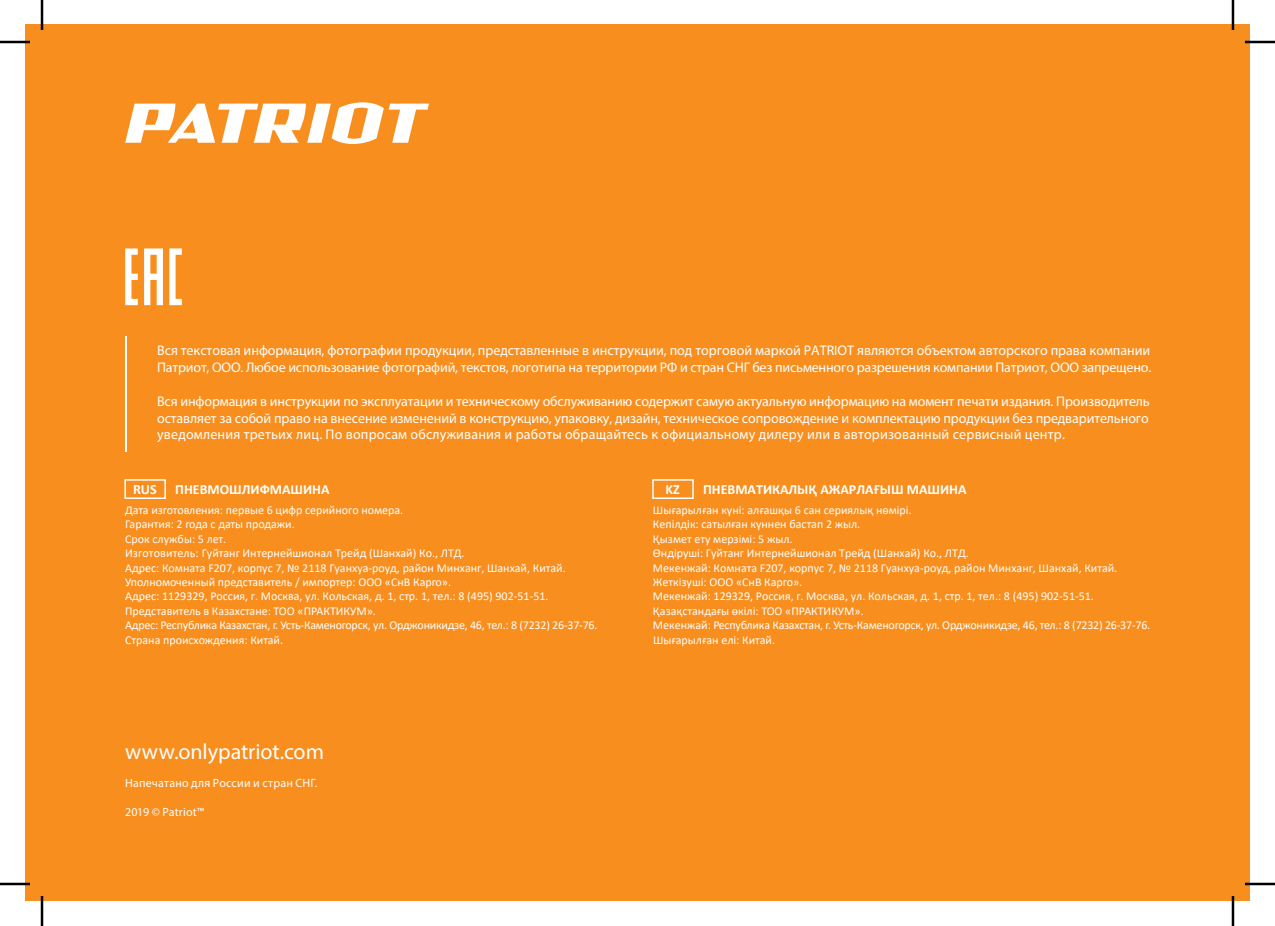
<style>
.page{position:relative;width:1275px;height:926px;background:#fff}
.page>*{position:absolute;margin:0;border:0;box-sizing:border-box;transform-origin:0 0}
.t1{font:22px "Myriad Pro";color:#fff}
.t2{font:14px/16.8px "Myriad Pro";color:#fff}
.t3{font:700 14px "Calibri";color:#fff}
.t4{font:12px/14.4px "Calibri";color:#fff}
.t5{font:12px "Myriad Pro";letter-spacing:.015em;color:#fff}
</style>
<div class="page">
<div style="left:25px;top:25px;width:1225px;height:876px;background:#f78e1e"></div>
<svg style="left:125px;top:102px;width:304px;height:42px"></svg>
<svg style="left:125px;top:248px;width:57px;height:57px"></svg>
<hr style="left:125px;top:336px;width:2px;height:116px;background:#fff">
<div style="left:124px;top:479px;width:42px;height:20px;border:2px solid #fff"></div>
<div style="left:652px;top:479px;width:42px;height:20px;border:2px solid #fff"></div>
<hr style="left:0;top:41px;width:30px;height:2px;background:#000">
<hr style="left:1245px;top:41px;width:30px;height:2px;background:#000">
<hr style="left:0;top:883px;width:30px;height:2px;background:#000">
<hr style="left:1245px;top:883px;width:30px;height:2px;background:#000">
<hr style="left:41px;top:0;width:2px;height:30px;background:#000">
<hr style="left:41px;top:896px;width:2px;height:30px;background:#000">
<hr style="left:1231px;top:0;width:3px;height:30px;background:#000">
<hr style="left:1231px;top:896px;width:3px;height:30px;background:#000">
<p class="t2" style="left:157px;top:344px;width:995px">Вся текстовая информация, фотографии продукции, представленные в инструкции, под торговой маркой PATRIOT являются объектом авторского права компании<br>Патриот, ООО. Любое использование фотографий, текстов, логотипа на территории РФ и стран СНГ без письменного разрешения компании Патриот, ООО запрещено.</p>
<p class="t2" style="left:157px;top:394px;width:994px;text-align:justify">Вся информация в инструкции по эксплуатации и техническому обслуживанию содержит самую актуальную информацию на момент печати издания. Производитель оставляет за собой право на внесение изменений в конструкцию, упаковку, дизайн, техническое сопровождение и комплектацию продукции без предварительного уведомления третьих лиц. По вопросам обслуживания и работы обращайтесь к официальному дилеру или в авторизованный сервисный центр.</p>
<p class="t3" style="left:175px;top:479px;width:156px">ПНЕВМОШЛИФМАШИНА</p>
<p class="t4" style="left:125px;top:502px;width:474px">Дата изготовления: первые 6 цифр серийного номера.<br>Гарантия: 2 года с даты продажи.<br>Срок службы: 5 лет.<br>Изготовитель: Гуйтанг Интернейшионал Трейд (Шанхай) Ко., ЛТД.<br>Адрес: Комната F207, корпус 7, № 2118 Гуанхуа-роуд, район Минханг, Шанхай, Китай.<br>Уполномоченный представитель / импортер: ООО «СнВ Карго».<br>Адрес: 1129329, Россия, г. Москва, ул. Кольская, д. 1, стр. 1, тел.: 8 (495) 902-51-51.<br>Представитель в Казахстане: ТОО «ПРАКТИКУМ».<br>Адрес: Республика Казахстан, г. Усть-Каменогорск, ул. Орджоникидзе, 46, тел.: 8 (7232) 26-37-76.<br>Страна происхождения: Китай.</p>
<p class="t3" style="left:133px;top:480px;width:25px">RUS</p>
<p class="t3" style="left:665px;top:480px;width:16px">KZ</p>
<p class="t3" style="left:703px;top:479px;width:265px">ПНЕВМАТИКАЛЫҚ АЖАРЛАҒЫШ МАШИНА</p>
<p class="t4" style="left:653px;top:502px;width:499px">Шығарылған күні: алғашқы 6 сан сериялық нөмірі.<br>Кепілдік: сатылған күннен бастап 2 жыл.<br>Қызмет ету мерзімі: 5 жыл.<br>Өндіруші: Гуйтанг Интернейшионал Трейд (Шанхай) Ко., ЛТД.<br>Мекенжай: Комната F207, корпус 7, № 2118 Гуанхуа-роуд, район Минханг, Шанхай, Китай.<br>Жеткiзушi: ООО «СнВ Карго».<br>Мекенжай: 129329, Россия, г. Москва, ул. Кольская, д. 1, стр. 1, тел.: 8 (495) 902-51-51.<br>Қазақстандағы өкілі: ТОО «ПРАКТИКУМ».<br>Мекенжай: Республика Казахстан, г. Усть-Каменогорск, ул. Орджоникидзе, 46, тел.: 8 (7232) 26-37-76.<br>Шығарылған елі: Китай.</p>
<h1 class="t1" style="left:125px;top:741px;width:200px">www.onlypatriot.com</h1>
<p class="t5" style="left:125px;top:779px;width:194px">Напечатано для России и стран СНГ.</p>
<p class="t5" style="left:125px;top:807px;width:81px">2019 © Patriot™</p>
</div>
